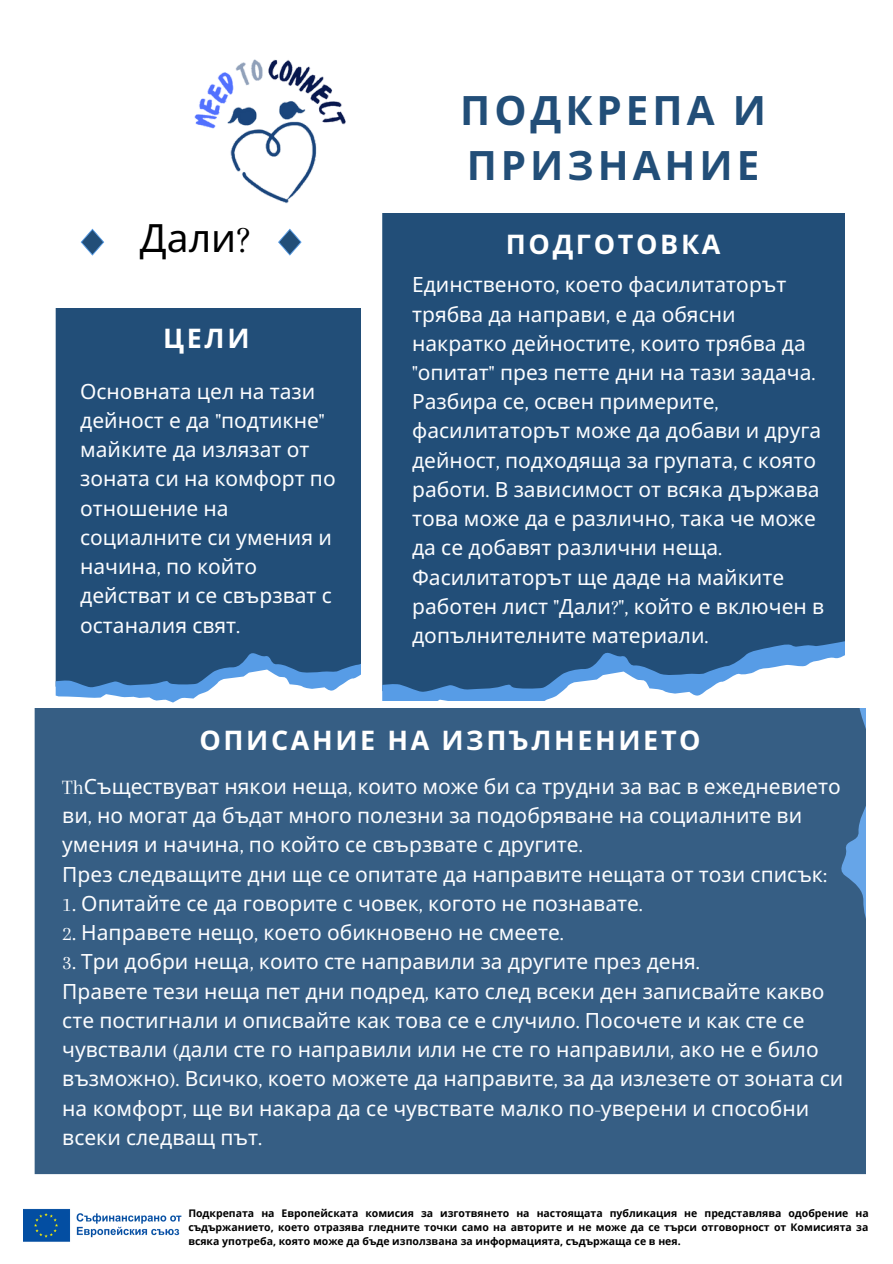
<style>
.page{position:relative;width:893px;height:1264px;background:#fff}
.page>*{position:absolute;margin:0;border:0;box-sizing:border-box;transform-origin:0 0}
.t1{font:700 40.5px/55.1px "Noto Sans";letter-spacing:.1em;color:#224e78}
.t2{font:39px "Noto Sans";color:#000}
.t3{font:700 27px "Noto Sans";letter-spacing:.1em;color:#fff}
.t4{font:21px/29.2px "Noto Sans";color:#fcfdff}
.t5{font:700 10.5px/14px "Open Sans";color:#000;text-align:justify}
.s1{font-family:"Arapey"}
</style>
<div class="page">
<svg style="left:81px;top:229px;width:23px;height:27px"></svg>
<svg style="left:278px;top:229px;width:23px;height:27px"></svg>
<div style="left:35px;top:708px;width:789px;height:466px;background:#365e84"></div>
<div style="left:824px;top:708px;width:41px;height:466px;background:#365e84"></div>
<div style="left:56px;top:308px;width:304px;height:334px;background:#224e78"></div>
<svg style="left:56px;top:642px;width:304px;height:60px"></svg>
<div style="left:382px;top:214px;width:462px;height:426px;background:#224e78"></div>
<svg style="left:382px;top:640px;width:462px;height:61px"></svg>
<img style="left:194px;top:59px;width:152px;height:145px">
<img style="left:24px;top:1208px;width:158px;height:34px">
<p class="t2" style="left:140px;top:211px;width:112px">Дали<span class="s1">?</span></p>
<p class="t3" style="left:163px;top:319px;width:88px">ЦЕЛИ</p>
<p class="t4" style="left:80px;top:376px;width:257px">Основната цел на тази дейност е да <span class="s1">"</span>подтикне<span class="s1">" </span>майките да излязат от зоната си на комфорт по отношение на социалните си умения и начина<span class="s1">,</span> по който действат и се свързват с останалия свят<span class="s1">.</span></p>
<p class="t1" style="left:460px;top:82px;width:307px">ПОДКРЕПА И<br>ПРИЗНАНИЕ</p>
<p class="t3" style="left:505px;top:225px;width:216px">ПОДГОТОВКА</p>
<p class="t4" style="left:412px;top:269px;width:376px">Единственото<span class="s1">,</span> което фасилитаторът трябва да направи<span class="s1">,</span> е да обясни</p>
<p class="t4" style="left:412px;top:328px;width:410px">накратко дейностите<span class="s1">,</span> които трябва да <span class="s1">"</span>опитат<span class="s1">"</span> през петте дни на тази задача<span class="s1">.<br></span>Разбира се<span class="s1">,</span> освен примерите<span class="s1">, </span>фасилитаторът може да добави и друга дейност<span class="s1">,</span> подходяща за групата<span class="s1">,</span> с която работи<span class="s1">.</span> В зависимост от всяка държава това може да е различно<span class="s1">,</span> така че може да се добавят различни неща<span class="s1">.</span></p>
<p class="t4" style="left:412px;top:562px;width:413px">Фасилитаторът ще даде на майките работен лист <span class="s1">"</span>Дали<span class="s1">?",</span> който е включен в допълнителните материали<span class="s1">.</span></p>
<p class="t3" style="left:199px;top:721px;width:503px">ОПИСАНИЕ НА ИЗПЪЛНЕНИЕТО</p>
<p class="t4" style="left:62px;top:771px;width:780px"><span class="s1">Th</span>Съществуват някои неща<span class="s1">,</span> които може би са трудни за вас в ежедневието ви<span class="s1">,</span> но могат да бъдат много полезни за подобряване на социалните ви умения и начина<span class="s1">,</span> по който се свързвате с другите<span class="s1">.</span></p>
<p class="t4" style="left:62px;top:858px;width:766px">През следващите дни ще се опитате да направите нещата от този списък<span class="s1">:</span></p>
<p class="t4" style="left:62px;top:888px;width:582px"><span class="s1">1.</span> Опитайте се да говорите с човек<span class="s1">,</span> когото не познавате<span class="s1">.</span></p>
<p class="t4" style="left:62px;top:917px;width:503px"><span class="s1">2.</span> Направете нещо<span class="s1">,</span> което обикновено не смеете<span class="s1">.</span></p>
<p class="t4" style="left:62px;top:946px;width:639px"><span class="s1">3.</span> Три добри неща<span class="s1">,</span> които сте направили за другите през деня<span class="s1">.</span></p>
<p class="t4" style="left:62px;top:975px;width:782px">Правете тези неща пет дни подред<span class="s1">,</span> като след всеки ден записвайте какво сте постигнали и описвайте как това се е случило<span class="s1">.</span> Посочете и как сте се чувствали <span class="s1">(</span>дали сте го направили или не сте го направили<span class="s1">,</span> ако не е било възможно<span class="s1">).</span> Всичко<span class="s1">,</span> което можете да направите<span class="s1">,</span> за да излезете от зоната си на комфорт<span class="s1">,</span> ще ви накара да се чувствате малко по<span class="s1">-</span>уверени и способни всеки следващ път<span class="s1">.</span></p>
<p class="t5" style="left:188px;top:1205px;width:682px">Подкрепата на Европейската комисия за изготвянето на настоящата публикация не представлява одобрение на съдържанието, което отразява гледните точки само на авторите и не може да се търси отговорност от Комисията за всяка употреба, която може да бъде използвана за информацията, съдържаща се в нея.</p>
</div>
